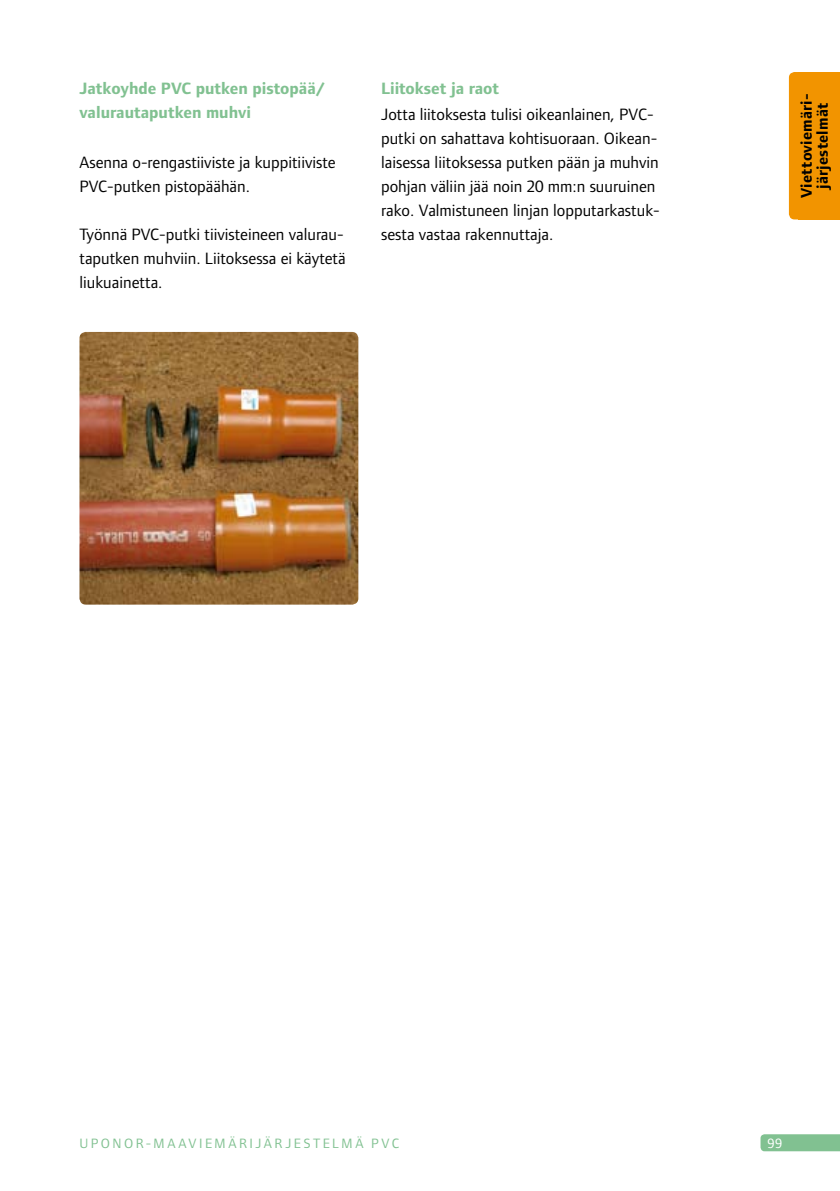
<style>
.page{position:relative;width:840px;height:1191px;background:#fff}
.page>*{position:absolute;margin:0;border:0;box-sizing:border-box;transform-origin:0 0}
.t1{font:17px/24px "Foundry Form Sans";color:#000}
.t2{font:700 17px/24px "Foundry Form Sans";color:#81c191}
.t3{font:700 16px/16px "Foundry Form Sans";letter-spacing:.015em;color:#000;text-align:center}
.t4{font:14px "Foundry Form Sans";letter-spacing:.18em;color:#81c191}
.t5{font:14px "Foundry Form Sans";color:#fff}
</style>
<div class="page">
<svg style="left:760px;top:1134px;width:79px;height:17px"></svg>
<div style="left:788px;top:72px;width:51px;height:147px;background:#f29400;border-radius:6px"></div>
<div style="left:798px;top:72px;width:41px;height:147px;background:#f29400"></div>
<img style="left:79px;top:332px;width:279px;height:272px;border-radius:6px">
<p class="t2" style="left:79px;top:76px;width:247px">Jatkoyhde PVC putken pistopää/ valurautaputken muhvi</p>
<p class="t1" style="left:79px;top:150px;width:257px">Asenna o-rengastiiviste ja kuppitiiviste<br>PVC-putken pistopäähän.</p>
<p class="t1" style="left:79px;top:222px;width:268px">Työnnä PVC-putki tiivisteineen valurau&shy;taputken muhviin. Liitoksessa ei käytetä liukuainetta.</p>
<p class="t2" style="left:381px;top:76px;width:120px">Liitokset ja raot</p>
<p class="t1" style="left:381px;top:102px;width:280px">Jotta liitoksesta tulisi oikeanlainen, PVC&shy;putki on sahattava kohtisuoraan. Oikean&shy;laisessa liitoksessa putken pään ja muhvin pohjan väliin jää noin 20 mm:n suuruinen rako. Valmistuneen linjan lopputarkastuk&shy;sesta vastaa rakennuttaja.</p>
<p class="t3" style="left:798px;top:198px;width:106px;rotate:-90deg">Viettoviemäri&shy;järjestelmät</p>
<p class="t4" style="left:79px;top:1135px;width:86px">Uponor-maa</p>
<p class="t4" style="left:188px;top:1135px;width:212px">viem ärijärjestelm ä PV C</p>
<p class="t5" style="left:767px;top:1135px;width:16px">99</p>
</div>
